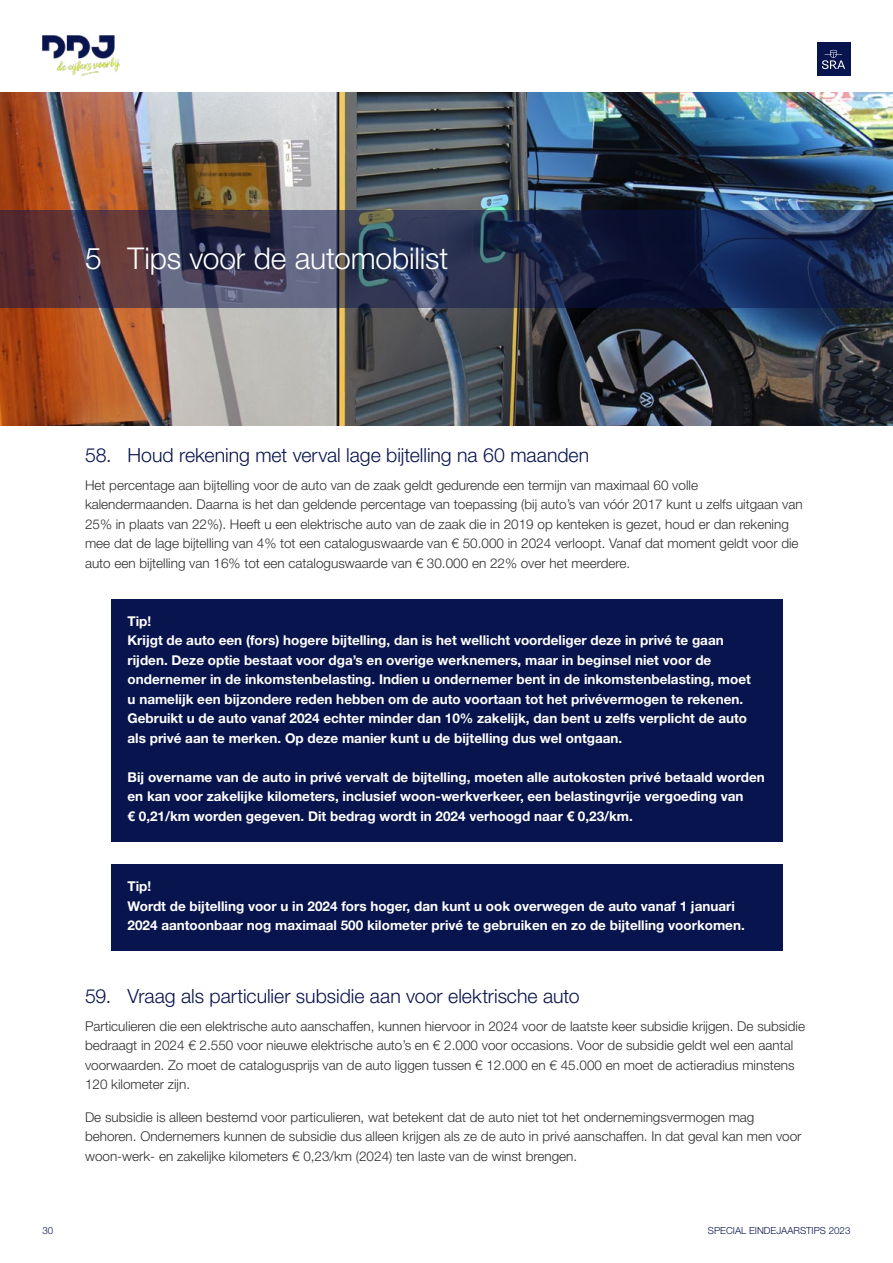
<style>
.page{position:relative;width:893px;height:1263px;background:#fff}
.page>*{position:absolute;margin:0;border:0;box-sizing:border-box;transform-origin:0 0}
.t1{font:300 30px "Helvetica Neue LT Std";letter-spacing:-.005em;color:#fff}
.t2{font:300 19.5px "Helvetica Neue LT Std";color:#08144d}
.t3{font:300 13.5px/19.5px "Helvetica Neue LT Std";color:#2f2f2f}
.t4{font:700 13.5px/19.5px "Helvetica Neue LT Std";color:#fff}
.t5{font:300 9.75px "Helvetica Neue LT Std";color:#08144d}
</style>
<div class="page">
<img style="left:0;top:92px;width:893px;height:333px">
<svg style="left:0;top:210px;width:893px;height:98px;background:#31324d"></svg>
<div style="left:817px;top:43px;width:33px;height:33px;background:#08144d"></div>
<svg style="left:822px;top:50px;width:23px;height:19px"></svg>
<img style="left:43px;top:35px;width:77px;height:41px">
<div style="left:111px;top:599px;width:671px;height:243px;background:#08144d"></div>
<div style="left:111px;top:865px;width:671px;height:86px;background:#08144d"></div>
<h1 class="t1" style="left:85px;top:240px;width:365px">5 Tips voor de automobilist</h1>
<h2 class="t2" style="left:85px;top:443px;width:506px">58. Houd rekening met verval lage bijtelling na 60 maanden</h2>
<p class="t3" style="left:85px;top:475px;width:719px">Het percentage aan bijtelling voor de auto van de zaak geldt gedurende een termijn van maximaal 60 volle kalendermaanden. Daarna is het dan geldende percentage van toepassing (bij auto’s van vóór 2017 kunt u zelfs uitgaan van 25% in plaats van 22%). Heeft u een elektrische auto van de zaak die in 2019 op kenteken is gezet, houd er dan rekening mee dat de lage bijtelling van 4% tot een cataloguswaarde van € 50.000 in 2024 verloopt. Vanaf dat moment geldt voor die auto een bijtelling van 16% tot een cataloguswaarde van € 30.000 en 22% over het meerdere.</p>
<p class="t4" style="left:128px;top:611px;width:625px">Tip!<br>Krijgt de auto een (fors) hogere bijtelling, dan is het wellicht voordeliger deze in privé te gaan rijden. Deze optie bestaat voor dga’s en overige werknemers, maar in beginsel niet voor de ondernemer in de inkomstenbelasting. Indien u ondernemer bent in de inkomstenbelasting, moet u namelijk een bijzondere reden hebben om de auto voortaan tot het privévermogen te rekenen.<br>Gebruikt u de auto vanaf 2024 echter minder dan 10% zakelijk, dan bent u zelfs verplicht de auto als privé aan te merken. Op deze manier kunt u de bijtelling dus wel ontgaan.</p>
<p class="t4" style="left:128px;top:767px;width:639px">Bij overname van de auto in privé vervalt de bijtelling, moeten alle autokosten privé betaald worden en kan voor zakelijke kilometers, inclusief woon-werkverkeer, een belastingvrije vergoeding van<br>€ 0,21/km worden gegeven. Dit bedrag wordt in 2024 verhoogd naar € 0,23/km.</p>
<p class="t4" style="left:128px;top:876px;width:619px">Tip!<br>Wordt de bijtelling voor u in 2024 fors hoger, dan kunt u ook overwegen de auto vanaf 1 januari<br>2024 aantoonbaar nog maximaal 500 kilometer privé te gebruiken en zo de bijtelling voorkomen.</p>
<h2 class="t2" style="left:85px;top:984px;width:496px">59. Vraag als particulier subsidie aan voor elektrische auto</h2>
<p class="t3" style="left:85px;top:1016px;width:721px">Particulieren die een elektrische auto aanschaffen, kunnen hiervoor in 2024 voor de laatste keer subsidie krijgen. De subsidie bedraagt in 2024 € 2.550 voor nieuwe elektrische auto’s en € 2.000 voor occasions. Voor de subsidie geldt wel een aantal voorwaarden. Zo moet de catalogusprijs van de auto liggen tussen € 12.000 en € 45.000 en moet de actieradius minstens 120 kilometer zijn.</p>
<p class="t3" style="left:85px;top:1107px;width:718px">De subsidie is alleen bestemd voor particulieren, wat betekent dat de auto niet tot het ondernemingsvermogen mag behoren. Ondernemers kunnen de subsidie dus alleen krijgen als ze de auto in privé aanschaffen. In dat geval kan men voor woon-werk- en zakelijke kilometers € 0,23/km (2024) ten laste van de winst brengen.</p>
<p class="t5" style="left:43px;top:1224px;width:12px">30</p>
<p class="t5" style="left:708px;top:1224px;width:144px">SPECIAL EINDEJAARSTIPS 2023</p>
</div>
